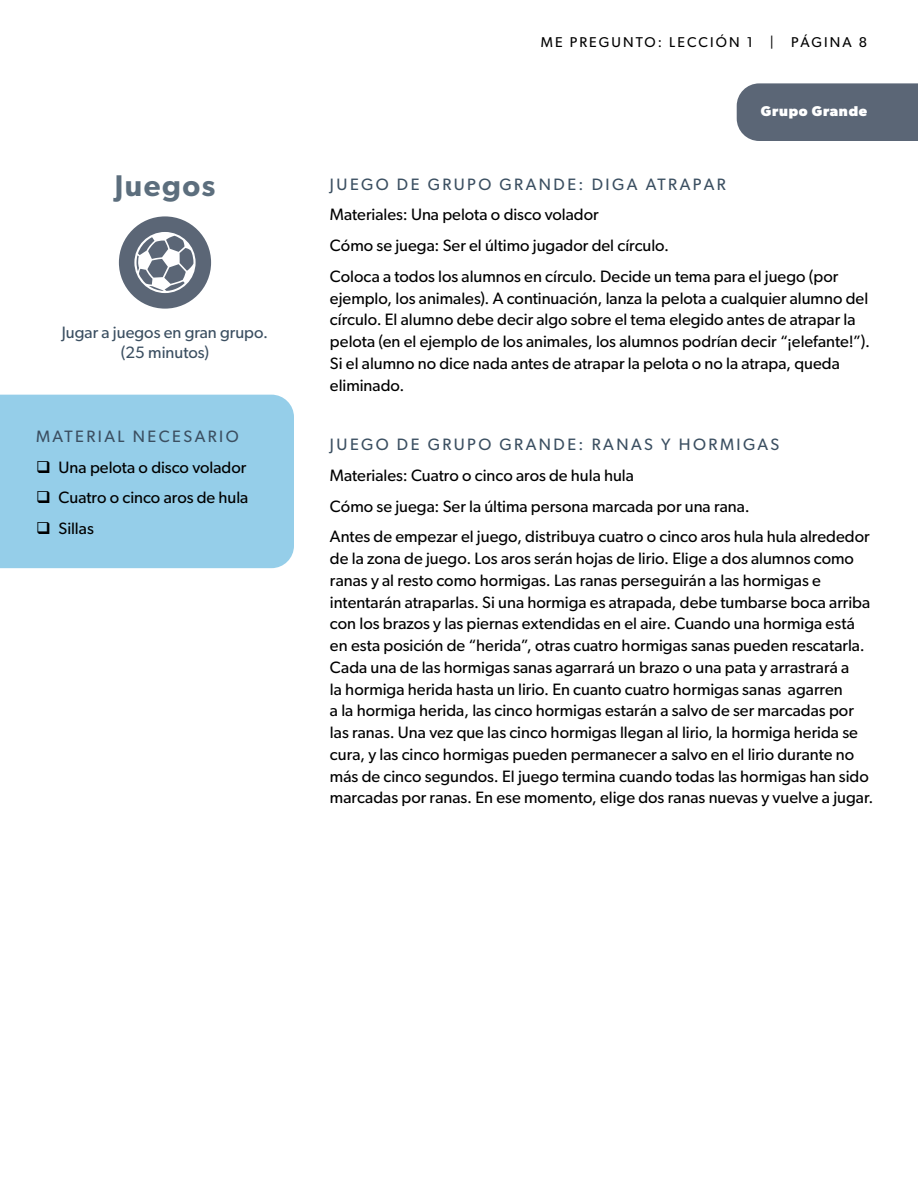
<style>
.page{position:relative;width:918px;height:1188px;background:#fff}
.page>*{position:absolute;margin:0;border:0;box-sizing:border-box;transform-origin:0 0}
.t1{font:600 30px "Gibson";letter-spacing:.05em;color:#5c6e7d}
.t2{font:16.5px/21.8px "Gibson";color:#000}
.t3{font:16.5px "Gibson";letter-spacing:.15em;color:#3b4f61}
.t4{font:16.5px/19.8px "Gibson";color:#3b4f61;text-align:center}
.t5{font:14.25px "Gibson";letter-spacing:.15em;color:#000}
.t6{font:700 14.25px "Gibson";letter-spacing:.05em;color:#fff}
</style>
<div class="page">
<div style="left:737px;top:83px;width:181px;height:58px;background:#5b6676"></div>
<div style="left:119px;top:216px;width:92px;height:93px;background:#5b6676;border-radius:50%"></div>
<svg style="left:134px;top:232px;width:62px;height:61px"></svg>
<div style="left:0;top:395px;width:294px;height:173px;background:#95cee9"></div>
<h1 class="t1" style="left:115px;top:168px;width:102px">Juegos</h1>
<p class="t4" style="left:62px;top:323px;width:208px">Jugar a juegos en gran grupo. (25 minutos)</p>
<p class="t3" style="left:36px;top:426px;width:204px">MATERIAL NECESARIO</p>
<p class="t2" style="left:36px;top:456px;width:212px">❑ Una pelota o disco volador</p>
<p class="t2" style="left:36px;top:487px;width:214px">❑ Cuatro o cinco aros de hula</p>
<p class="t2" style="left:36px;top:517px;width:59px">❑ Sillas</p>
<p class="t5" style="left:541px;top:34px;width:328px">ME PREGUNTO: LECCIÓN 1 | PÁGINA 8</p>
<p class="t6" style="left:761px;top:103px;width:108px">Grupo Grande</p>
<p class="t3" style="left:330px;top:174px;width:397px">JUEGO DE GRUPO GRANDE: DIGA ATRAPAR</p>
<p class="t2" style="left:330px;top:199px;width:510px;line-height:30.8px">Materiales: Una pelota o disco volador<br>Cómo se juega: Ser el último jugador del círculo.<br>Coloca a todos los alumnos en círculo. Decide un tema para el juego (por</p>
<p class="t2" style="left:330px;top:287px;width:542px">ejemplo, los animales). A continuación, lanza la pelota a cualquier alumno del círculo. El alumno debe decir algo sobre el tema elegido antes de atrapar la pelota (en el ejemplo de los animales, los alumnos podrían decir “¡elefante!”).<br>Si el alumno no dice nada antes de atrapar la pelota o no la atrapa, queda eliminado.</p>
<p class="t3" style="left:330px;top:435px;width:451px">JUEGO DE GRUPO GRANDE: RANAS Y HORMIGAS</p>
<p class="t2" style="left:330px;top:460px;width:541px;line-height:30.8px">Materiales: Cuatro o cinco aros de hula hula<br>Cómo se juega: Ser la última persona marcada por una rana.<br>Antes de empezar el juego, distribuya cuatro o cinco aros hula hula alrededor</p>
<p class="t2" style="left:330px;top:547px;width:545px">de la zona de juego. Los aros serán hojas de lirio. Elige a dos alumnos como ranas y al resto como hormigas. Las ranas perseguirán a las hormigas e intentarán atraparlas. Si una hormiga es atrapada, debe tumbarse boca arriba con los brazos y las piernas extendidas en el aire. Cuando una hormiga está en esta posición de “herida”, otras cuatro hormigas sanas pueden rescatarla.<br>Cada una de las hormigas sanas agarrará un brazo o una pata y arrastrará a<br>la hormiga herida hasta un lirio. En cuanto cuatro hormigas sanas agarren<br>a la hormiga herida, las cinco hormigas estarán a salvo de ser marcadas por las ranas. Una vez que las cinco hormigas llegan al lirio, la hormiga herida se cura, y las cinco hormigas pueden permanecer a salvo en el lirio durante no más de cinco segundos. El juego termina cuando todas las hormigas han sido marcadas por ranas. En ese momento, elige dos ranas nuevas y vuelve a jugar.</p>
</div>
